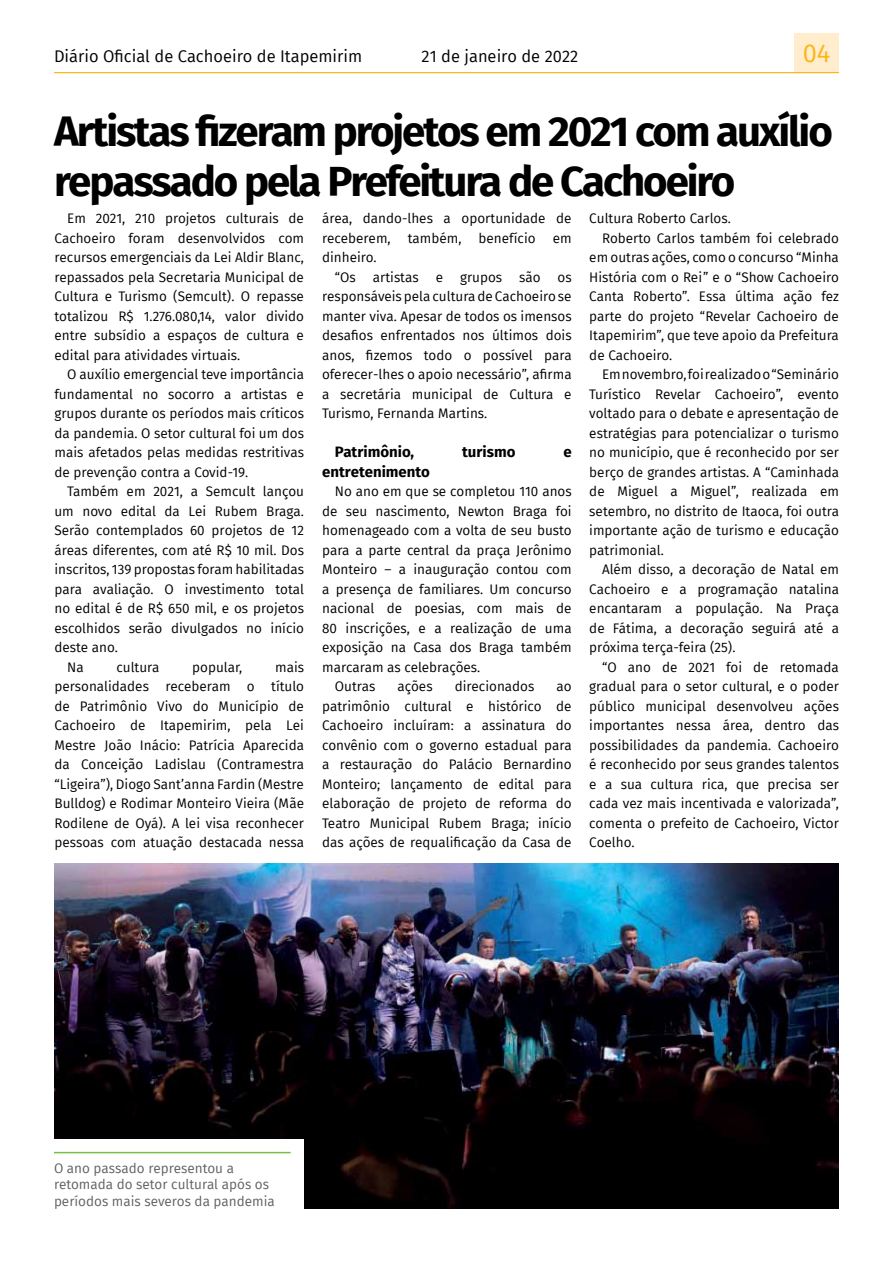
<style>
.page{position:relative;width:893px;height:1263px;background:#fff}
.page>*{position:absolute;margin:0;border:0;box-sizing:border-box;transform-origin:0 0}
.t1{font:700 42px/50.4px "Fira Sans";letter-spacing:-.05em;color:#000}
.t2{font:25.5px "Fira Sans";color:#fcb515}
.t3{font:16.5px "Fira Sans";color:#000}
.t4{font:700 15px "Fira Sans";color:#000}
.t5{font:13.5px/19.5px "Fira Sans";color:#000;text-align:justify}
.t6{font:13.5px/16.6px "Fira Sans";color:#5e6164}
</style>
<div class="page">
<div style="left:794px;top:33px;width:45px;height:40px;background:#ffedce"></div>
<hr style="left:54px;top:72px;width:785px;height:1px;background:#fcb515">
<img style="left:54px;top:863px;width:784px;height:346px">
<div style="left:39px;top:1138px;width:264px;height:71px;background:#fff"></div>
<hr style="left:54px;top:1152px;width:237px;height:1px;background:#75c044">
<p class="t3" style="left:54px;top:43px;width:310px">Diário Oficial de Cachoeiro de Itapemirim</p>
<p class="t3" style="left:422px;top:43px;width:158px">21 de janeiro de 2022</p>
<h2 class="t2" style="left:803px;top:34px;width:29px">04</h2>
<h1 class="t1" style="left:54px;top:103px;width:780px">Artistas fizeram projetos em 2021 com auxílio repassado pela Prefeitura de Cachoeiro</h1>
<p class="t5" style="left:54px;top:209px;width:251px;text-indent:13px">Em 2021, 210 projetos culturais de Cachoeiro foram desenvolvidos com recursos emergenciais da Lei Aldir Blanc, repassados pela Secretaria Municipal de Cultura e Turismo (Semcult). O repasse totalizou R$ 1.276.080,14, valor divido entre subsídio a espaços de cultura e edital para atividades virtuais.</p>
<p class="t5" style="left:54px;top:364px;width:251px;text-indent:13px">O auxílio emergencial teve importância fundamental no socorro a artistas e grupos durante os períodos mais críticos da pandemia. O setor cultural foi um dos mais afetados pelas medidas restritivas de prevenção contra a Covid-19.</p>
<p class="t5" style="left:67px;top:481px;width:238px">Também em 2021, a Semcult lançou</p>
<p class="t5" style="left:54px;top:501px;width:251px">um novo edital da Lei Rubem Braga.</p>
<p class="t5" style="left:54px;top:520px;width:251px">Serão contemplados 60 projetos de 12</p>
<p class="t5" style="left:54px;top:540px;width:251px">áreas diferentes, com até R$ 10 mil. Dos</p>
<p class="t5" style="left:54px;top:559px;width:251px">inscritos, 139 propostas foram habilitadas</p>
<p class="t5" style="left:54px;top:579px;width:251px">para avaliação. O investimento total</p>
<p class="t5" style="left:54px;top:598px;width:251px">no edital é de R$ 650 mil, e os projetos</p>
<p class="t5" style="left:54px;top:618px;width:251px">escolhidos serão divulgados no início</p>
<p class="t5" style="left:54px;top:637px;width:65px">deste ano.</p>
<p class="t5" style="left:67px;top:657px;width:18px">Na</p>
<p class="t5" style="left:116px;top:657px;width:45px">cultura</p>
<p class="t5" style="left:192px;top:657px;width:52px">popular,</p>
<p class="t5" style="left:322px;top:208px;width:251px">área, dando-lhes a oportunidade de receberem,</p>
<p class="t5" style="left:589px;top:208px;width:143px">Cultura Roberto Carlos.</p>
<p class="t5" style="left:602px;top:228px;width:238px">Roberto Carlos também foi celebrado</p>
<p class="t5" style="left:589px;top:247px;width:251px">em outras ações, como o concurso “Minha</p>
<p class="t5" style="left:589px;top:267px;width:251px">História com o Rei” e o “Show Cachoeiro</p>
<p class="t5" style="left:589px;top:286px;width:251px">Canta Roberto”. Essa última ação fez</p>
<p class="t5" style="left:589px;top:306px;width:251px">parte do projeto “Revelar Cachoeiro de</p>
<p class="t5" style="left:589px;top:325px;width:251px">Itapemirim”, que teve apoio da Prefeitura</p>
<p class="t5" style="left:589px;top:345px;width:85px">de Cachoeiro.</p>
<p class="t5" style="left:602px;top:364px;width:238px">Em novembro, foi realizado o “Seminário</p>
<p class="t5" style="left:589px;top:384px;width:251px">Turístico Revelar Cachoeiro”, evento</p>
<p class="t5" style="left:589px;top:403px;width:251px">voltado para o debate e apresentação de</p>
<p class="t5" style="left:589px;top:423px;width:251px">estratégias para potencializar o turismo</p>
<p class="t5" style="left:589px;top:442px;width:251px">no município, que é reconhecido por ser</p>
<p class="t5" style="left:589px;top:462px;width:251px">berço de grandes artistas. A “Caminhada</p>
<p class="t5" style="left:589px;top:481px;width:251px">de Miguel a Miguel”, realizada em</p>
<p class="t5" style="left:589px;top:501px;width:251px">setembro, no distrito de Itaoca, foi outra</p>
<p class="t5" style="left:589px;top:520px;width:251px">importante ação de turismo e educação</p>
<p class="t5" style="left:589px;top:540px;width:76px">patrimonial.</p>
<p class="t5" style="left:602px;top:559px;width:238px">Além disso, a decoração de Natal em</p>
<p class="t5" style="left:589px;top:579px;width:251px">Cachoeiro e a programação natalina</p>
<p class="t5" style="left:589px;top:598px;width:251px">encantaram a população. Na Praça</p>
<p class="t5" style="left:589px;top:618px;width:251px">de Fátima, a decoração seguirá até a</p>
<p class="t5" style="left:589px;top:637px;width:148px">próxima terça-feira (25).</p>
<p class="t5" style="left:602px;top:657px;width:238px">“O ano de 2021 foi de retomada</p>
<p class="t5" style="left:589px;top:676px;width:251px">gradual para o setor cultural, e o poder</p>
<p class="t5" style="left:589px;top:696px;width:251px">público municipal desenvolveu ações</p>
<p class="t5" style="left:589px;top:715px;width:251px">importantes nessa área, dentro das</p>
<p class="t5" style="left:589px;top:735px;width:251px">possibilidades da pandemia. Cachoeiro</p>
<p class="t5" style="left:589px;top:754px;width:251px">é reconhecido por seus grandes talentos</p>
<p class="t5" style="left:589px;top:774px;width:251px">e a sua cultura rica, que precisa ser</p>
<p class="t5" style="left:589px;top:793px;width:251px">cada vez mais incentivada e valorizada”,</p>
<p class="t5" style="left:589px;top:813px;width:251px">comenta o prefeito de Cachoeiro, Victor</p>
<p class="t5" style="left:589px;top:832px;width:47px">Coelho.</p>
<p class="t5" style="left:408px;top:228px;width:55px">também,</p>
<p class="t5" style="left:479px;top:228px;width:59px">benefício</p>
<p class="t5" style="left:553px;top:228px;width:20px">em</p>
<p class="t5" style="left:335px;top:247px;width:43px;text-indent:-13px">dinheiro. “Os</p>
<p class="t5" style="left:373px;top:267px;width:47px">artistas</p>
<p class="t5" style="left:436px;top:267px;width:9px">e</p>
<p class="t5" style="left:460px;top:267px;width:44px">grupos</p>
<p class="t5" style="left:519px;top:267px;width:23px">são</p>
<p class="t5" style="left:322px;top:267px;width:251px;text-indent:235px">os responsáveis pela cultura de Cachoeiro se manter viva. Apesar de todos os imensos desafios enfrentados nos últimos dois anos, fizemos todo o possível para oferecer-lhes o apoio necessário”, afirma a secretária municipal de Cultura e Turismo, Fernanda Martins.</p>
<p class="t4" style="left:335px;top:439px;width:81px">Patrimônio,</p>
<p class="t4" style="left:462px;top:439px;width:55px">turismo</p>
<p class="t4" style="left:563px;top:439px;width:10px">e</p>
<p class="t4" style="left:322px;top:459px;width:109px">entretenimento</p>
<p class="t5" style="left:335px;top:482px;width:238px">No ano em que se completou 110 anos</p>
<p class="t5" style="left:322px;top:501px;width:251px">de seu nascimento, Newton Braga foi</p>
<p class="t5" style="left:322px;top:521px;width:251px">homenageado com a volta de seu busto</p>
<p class="t5" style="left:322px;top:540px;width:251px">para a parte central da praça Jerônimo</p>
<p class="t5" style="left:322px;top:560px;width:251px">Monteiro – a inauguração contou com</p>
<p class="t5" style="left:322px;top:579px;width:251px">a presença de familiares. Um concurso</p>
<p class="t5" style="left:322px;top:598px;width:251px">nacional de poesias, com mais de</p>
<p class="t5" style="left:322px;top:618px;width:251px">80 inscrições, e a realização de uma</p>
<p class="t5" style="left:322px;top:637px;width:251px">exposição na Casa dos Braga também</p>
<p class="t5" style="left:322px;top:657px;width:160px">marcaram as celebrações.</p>
<p class="t5" style="left:335px;top:676px;width:42px">Outras</p>
<p class="t5" style="left:397px;top:676px;width:37px">ações</p>
<p class="t5" style="left:455px;top:676px;width:81px">direcionados</p>
<p class="t5" style="left:54px;top:657px;width:251px;text-indent:221px">mais personalidades receberam o título de Patrimônio Vivo do Município de Cachoeiro de Itapemirim, pela Lei Mestre João Inácio: Patrícia Aparecida da Conceição Ladislau (Contramestra “Ligeira”), Diogo Sant’anna Fardin (Mestre Bulldog) e Rodimar Monteiro Vieira (Mãe Rodilene de Oyá). A lei visa reconhecer pessoas com atuação destacada nessa</p>
<p class="t5" style="left:322px;top:676px;width:251px;text-indent:234px">ao patrimônio cultural e histórico de Cachoeiro incluíram: a assinatura do convênio com o governo estadual para a restauração do Palácio Bernardino Monteiro; lançamento de edital para elaboração de projeto de reforma do Teatro Municipal Rubem Braga; início das ações de requalificação da Casa de</p>
<p class="t6" style="left:54px;top:1159px;width:222px">O ano passado representou a retomada do setor cultural após os períodos mais severos da pandemia</p>
</div>
